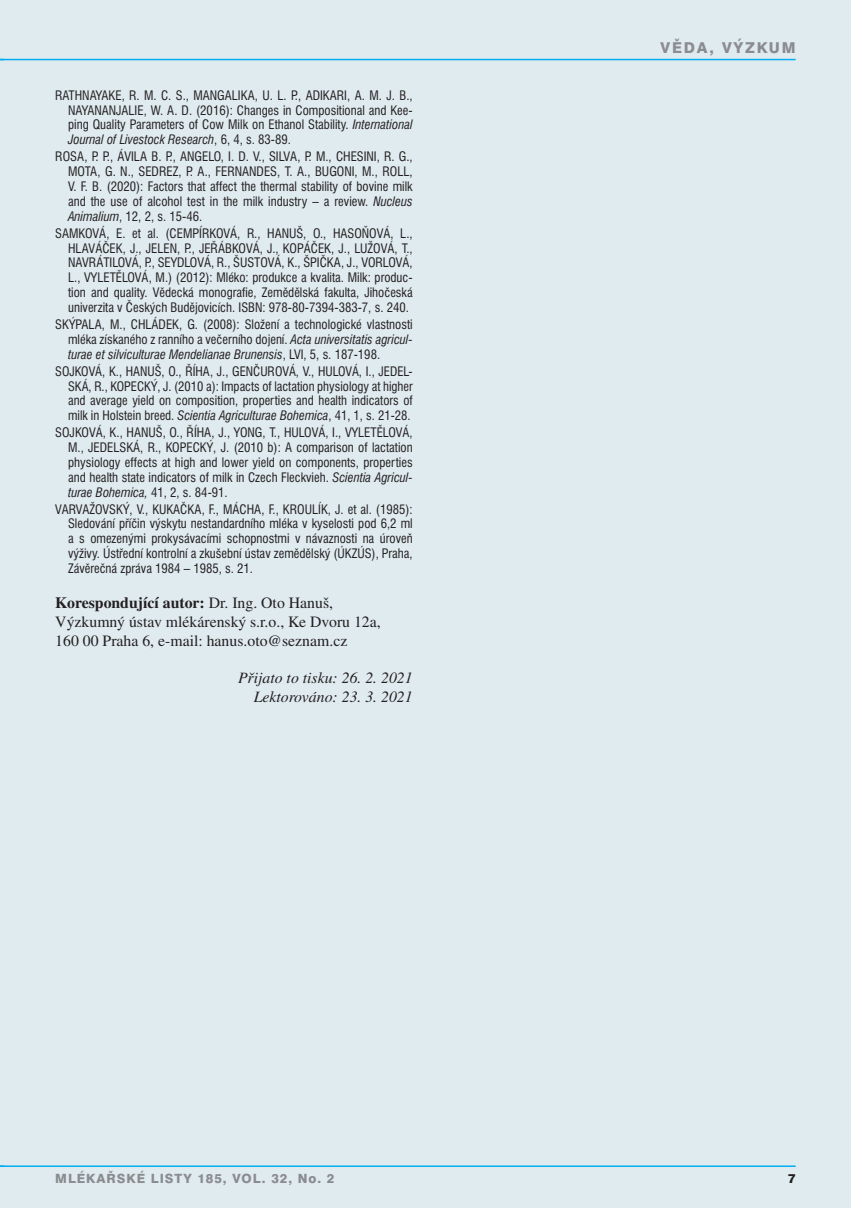
<style>
.page{position:relative;width:851px;height:1208px;background:#fff}
.page>*{position:absolute;margin:0;border:0;box-sizing:border-box;transform-origin:0 0}
.t1{font:15.75px/18.8px "Times CE";color:#231f20}
.t2{font:italic 15.75px/18.8px "Times CE";color:#231f20;text-align:right}
.t3{font:800 15px "Swiss 721 BTCE";letter-spacing:.12em;color:#8a8c8f}
.t4{font:condensed 12.75px/14.9px "Swiss 721 BTCE";color:#231f20;text-align:justify}
.t5{font:800 12.75px "Swiss 721 BTCE";letter-spacing:.075em;color:#8a8c8f}
.t6{font:800 12.75px "Swiss 721 BTCE";color:#231f20}
.s1{font-style:italic}
.s2{font-weight:700}
</style>
<div class="page">
<div style="left:0;top:0;width:850px;height:1208px;background:#e0ebf0"></div>
<hr style="left:0;top:59px;width:795px;height:1px;background:#00aeef">
<hr style="left:0;top:1165px;width:795px;height:2px;background:#00aeef">
<p class="t4" style="left:68px;top:87px;width:346px;text-indent:-13px">RATHNAYAKE, R. M. C. S., MANGALIKA, U. L. P., ADIKARI, A. M. J. B., NAYANANJALIE, W. A. D. (2016): Changes in Compositional and Kee&shy;ping Quality Parameters of Cow Milk on Ethanol Stability. <span class="s1">International Journal of Livestock Research</span>, 6, 4, s. 83-89.</p>
<p class="t4" style="left:68px;top:149px;width:346px;text-indent:-13px">ROSA, P. P., ÁVILA B. P., ANGELO, I. D. V., SILVA, P. M., CHESINI, R. G., MOTA, G. N., SEDREZ, P. A., FERNANDES, T. A., BUGONI, M., ROLL, V. F. B. (2020): Factors that affect the thermal stability of bovine milk and the use of alcohol test in the milk industry – a review. <span class="s1">Nucleus Animalium</span>, 12, 2, s. 15-46.</p>
<p class="t4" style="left:68px;top:225px;width:346px;text-indent:-13px">SAMKOVÁ, E. et al. (CEMPÍRKOVÁ, R., HANUŠ, O., HASOŇOVÁ, L., HLAVÁČEK, J., JELEN, P., JEŘÁBKOVÁ, J., KOPÁČEK, J., LUŽOVÁ, T., NAVRÁTILOVÁ, P., SEYDLOVÁ, R., ŠUSTOVÁ, K., ŠPIČKA, J., VORLOVÁ, L., VYLETĚLOVÁ, M.) (2012): Mléko: produkce a kvalita. Milk: produc&shy;tion and quality. Vědecká monografie, Zemědělská fakulta, Jihočeská univerzita v Českých Budějovicích. ISBN: 978-80-7394-383-7, s. 240.</p>
<p class="t4" style="left:68px;top:316px;width:346px;text-indent:-13px">SKÝPALA, M., CHLÁDEK, G. (2008): Složení a technologické vlastnosti mléka získaného z ranního a večerního dojení. <span class="s1">Acta universitatis agricul&shy;turae et silviculturae Mendelianae Brunensis</span>, LVI, 5, s. 187-198.</p>
<p class="t4" style="left:68px;top:363px;width:346px;text-indent:-13px">SOJKOVÁ, K., HANUŠ, O., ŘÍHA, J., GENČUROVÁ, V., HULOVÁ, I., JEDEL-SKÁ, R., KOPECKÝ, J. (2010 a): Impacts of lactation physiology at higher and average yield on composition, properties and health indicators of milk in Holstein breed. <span class="s1">Scientia Agriculturae Bohemica</span>, 41, 1, s. 21-28.</p>
<p class="t4" style="left:68px;top:424px;width:346px;text-indent:-13px">SOJKOVÁ, K., HANUŠ, O., ŘÍHA, J., YONG, T., HULOVÁ, I., VYLETĚLOVÁ, M., JEDELSKÁ, R., KOPECKÝ, J. (2010 b): A comparison of lactation physiology effects at high and lower yield on components, properties and health state indicators of milk in Czech Fleckvieh. <span class="s1">Scientia Agricul&shy;turae Bohemica,</span> 41, 2, s. 84-91.</p>
<p class="t4" style="left:68px;top:501px;width:346px;text-indent:-13px">VARVAŽOVSKÝ, V., KUKAČKA, F., MÁCHA, F., KROULÍK, J. et al. (1985):<br>Sledování příčin výskytu nestandardního mléka v kyselosti pod 6,2 ml a s omezenými prokysávacími schopnostmi v návaznosti na úroveň výživy. Ústřední kontrolní a zkušební ústav zemědělský (ÚKZÚS), Praha, Závěrečná zpráva 1984 – 1985, s. 21.</p>
<p class="t1" style="left:55px;top:593px;width:327px"><span class="s2">Korespondující autor:</span> Dr. Ing. Oto Hanuš,<br>Výzkumný ústav mlékárenský s.r.o., Ke Dvoru 12a,<br>160 00 Praha 6, e-mail: hanus.oto@seznam.cz</p>
<p class="t2" style="left:238px;top:668px;width:176px">Přijato to tisku: 26. 2. 2021<br>Lektorováno: 23. 3. 2021</p>
<p class="t3" style="left:660px;top:38px;width:137px">VĚDA, VÝZKUM</p>
<p class="t5" style="left:55px;top:1170px;width:280px">MLÉKAŘSKÉ LISTY 185, VOL. 32, NO. 2</p>
<p class="t6" style="left:788px;top:1170px;width:9px">7</p>
</div>
